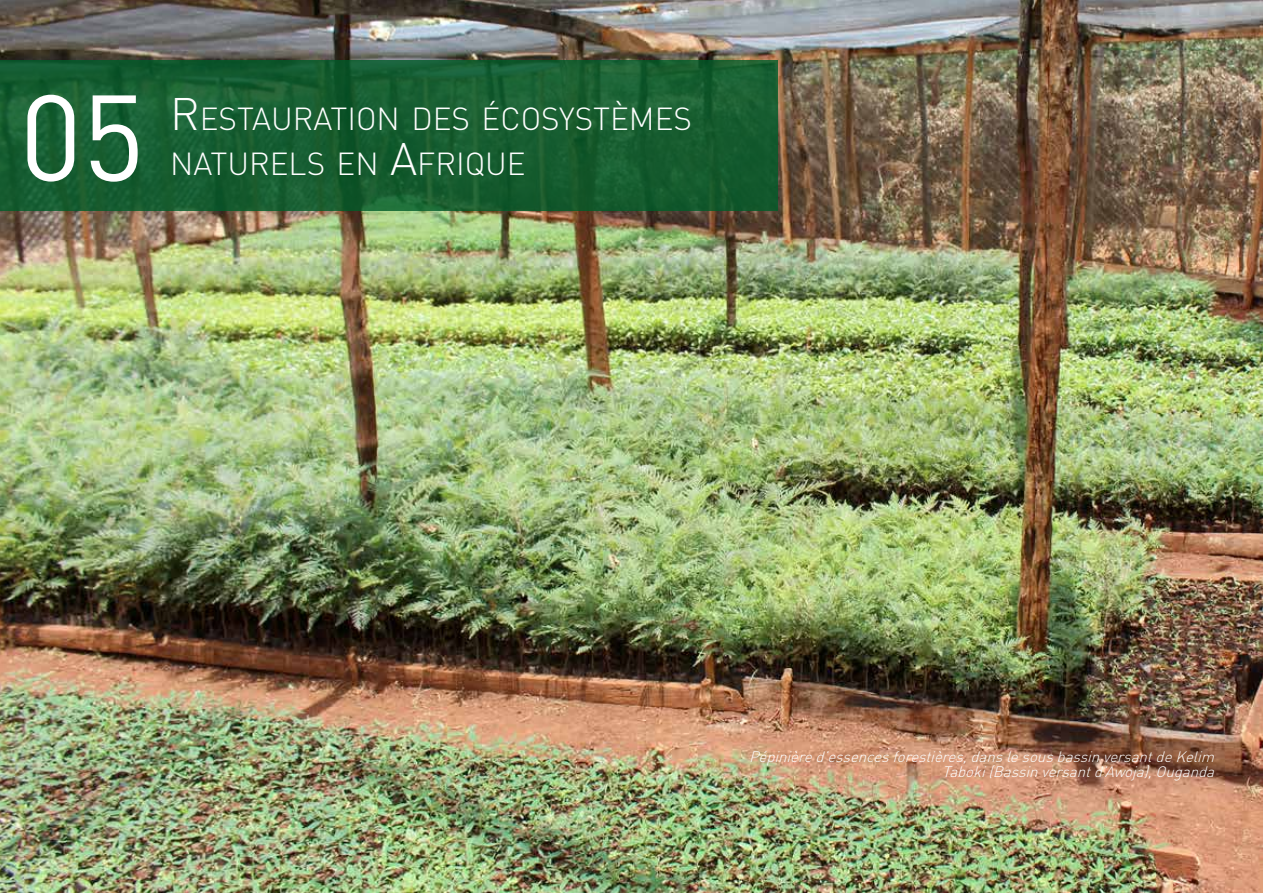
<style>
.page{position:relative;width:1263px;height:893px;background:#fff}
.page>*{position:absolute;margin:0;border:0;box-sizing:border-box;transform-origin:0 0}
.t1{font:120px "DIN Pro";color:#fff}
.t2{font:300 31.5px "DIN Pro";color:#fff}
.t3{font:italic 300 15px/15px "DIN Pro";color:#fff;text-align:right}
.s1{font-size:45px}
</style>
<div class="page">
<img style="left:0;top:0;width:1263px;height:893px">
<hr style="left:41px;top:840px;width:74px;height:1px;background:#4b4b4d">
<img style="left:0;top:839px;width:43px;height:54px">
<svg style="left:0;top:60px;width:778px;height:150px;background:#175d30"></svg>
<h1 class="t1" style="left:20px;top:56px;width:127px">05</h1>
<h2 class="t2" style="left:170px;top:97px;width:520px"><span class="s1">R</span> ESTAURATION DES ÉCOSYSTÈMES</h2>
<h2 class="t2" style="left:170px;top:142px;width:357px">NATURELS EN <span class="s1">A</span>FRIQUE</h2>
<p class="t3" style="left:749px;top:748px;width:471px">Pépinièred’essencesforestières,danslesousbassinversantdeKelim<br>Taboki(Bassinversantd’Awoja),Ouganda</p>
</div>
